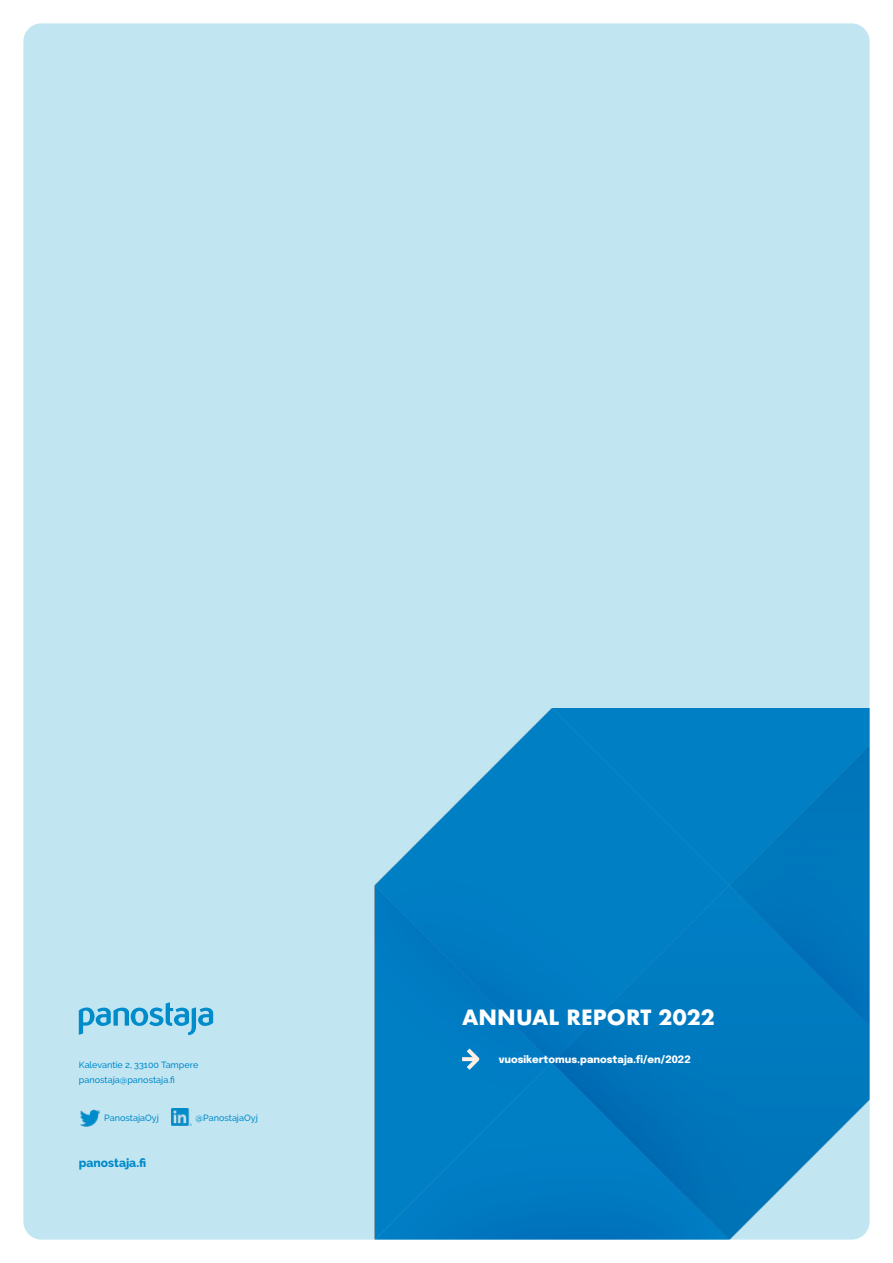
<style>
.page{position:relative;width:893px;height:1263px;background:#fff}
.page>*{position:absolute;margin:0;border:0;box-sizing:border-box;transform-origin:0 0}
.t1{font:700 20.4px "Futura";letter-spacing:.005em;color:#fff}
.t2{font:800 12px "Raleway";color:#008bca}
.t3{font:10.2px "Epilogue";color:#fff}
.t4{font:500 9px/15px "Raleway";color:#008bca}
</style>
<div class="page">
<div style="left:23px;top:23px;width:847px;height:1216px;background:#c2e5f2;border-radius:18px"></div>
<img style="left:23px;top:672px;width:847px;height:567px">
<svg style="left:79px;top:1002px;width:134px;height:33px"></svg>
<img style="left:171px;top:1108px;width:21px;height:18px">
<img style="left:79px;top:1107px;width:22px;height:22px">
<svg style="left:464px;top:1046px;width:19px;height:27px"></svg>
<p class="t4" style="left:79px;top:1057px;width:121px">Kalevantie 2, 33100 Tampere panostaja@panostaja.fi</p>
<p class="t4" style="left:104px;top:1110px;width:56px">PanostajaOyj</p>
<p class="t4" style="left:196px;top:1110px;width:64px">@PanostajaOyj</p>
<h2 class="t2" style="left:79px;top:1156px;width:69px">panostaja.fi</h2>
<h1 class="t1" style="left:462px;top:1003px;width:254px">ANNUAL REPORT 2022</h1>
<p class="t3" style="left:499px;top:1052px;width:194px">vuosikertomus.panostaja.fi/en/2022</p>
</div>
